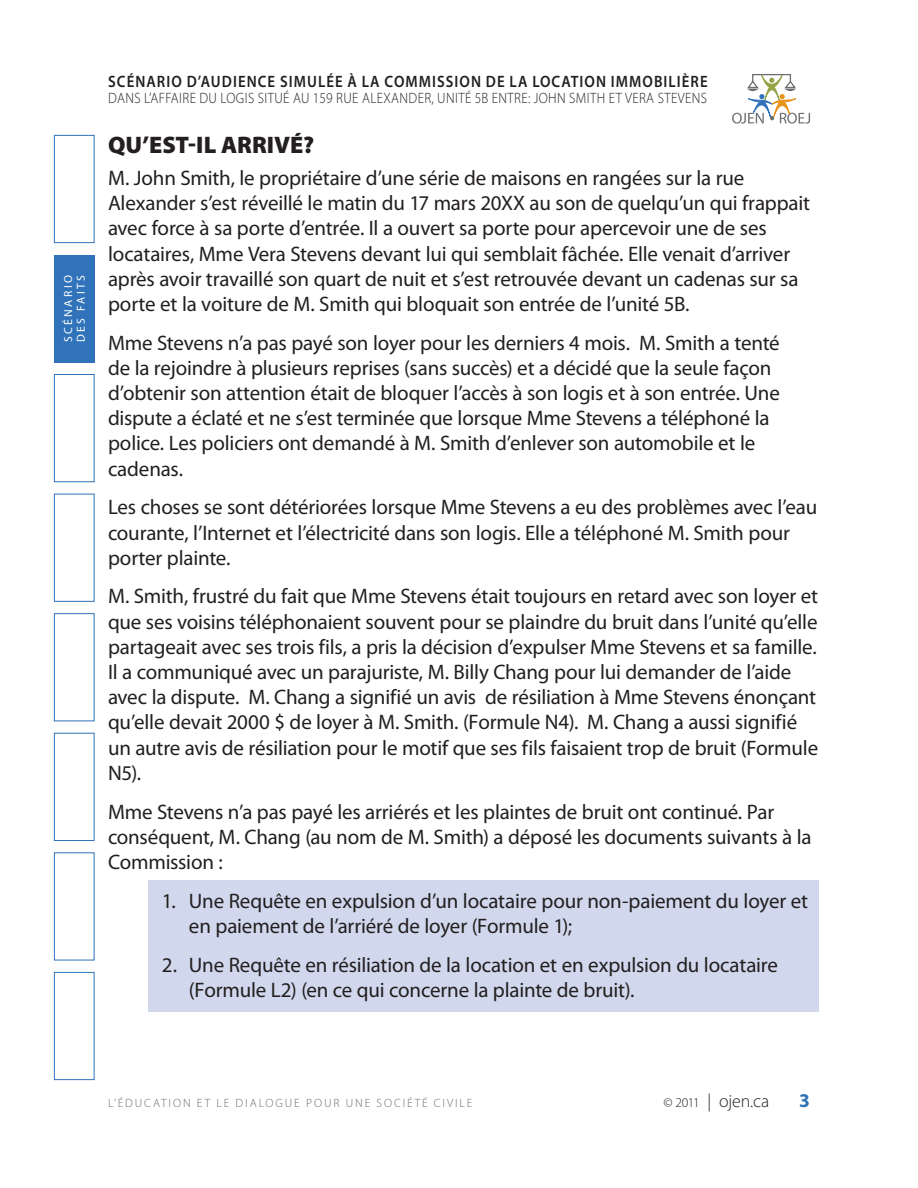
<style>
.page{position:relative;width:918px;height:1188px;background:#fff}
.page>*{position:absolute;margin:0;border:0;box-sizing:border-box;transform-origin:0 0}
.t1{font:900 24px "Myriad Pro";color:#231f20}
.t2{font:21px/25.2px "Myriad Pro";letter-spacing:-.01em;color:#231f20}
.t3{font:700 19.5px "Myriad Pro";color:#3073ba}
.t4{font:300 18px "Myriad Pro";color:#231f20}
.t5{font:600 16.5px "Myriad Pro";letter-spacing:.07em;color:#231f20;scale:.9 1}
.t6{font:300 15px "Myriad Pro";letter-spacing:.03em;color:#231f20;scale:.9 1}
.t7{font:300 12px "Myriad Pro";letter-spacing:.16em;color:#6c6d70}
.t8{font:11.7px/12.8px "Myriad Pro";letter-spacing:.21em;color:#fff}
.s1{font-size:13.5px}
</style>
<div class="page">
<svg style="left:732px;top:74px;width:78px;height:50px"></svg>
<div style="left:54px;top:255px;width:40px;height:108px;background:#3073ba"></div>
<div style="left:54px;top:852px;width:40px;height:108px;border:1px solid #3073ba"></div>
<div style="left:54px;top:374px;width:40px;height:108px;border:1px solid #3073ba"></div>
<div style="left:54px;top:494px;width:40px;height:108px;border:1px solid #3073ba"></div>
<div style="left:54px;top:613px;width:40px;height:108px;border:1px solid #3073ba"></div>
<div style="left:54px;top:135px;width:40px;height:108px;border:1px solid #3073ba"></div>
<div style="left:54px;top:733px;width:40px;height:108px;border:1px solid #3073ba"></div>
<div style="left:54px;top:972px;width:40px;height:108px;border:1px solid #3073ba"></div>
<div style="left:148px;top:880px;width:671px;height:132px;background:#d1d8ed"></div>
<p class="t8" style="left:62px;top:342px;width:69px;rotate:-90deg">Sc énar io des f aits</p>
<p class="t5" style="left:108px;top:71px;width:668px">SCÉNARIO D’AUDIENCE SIMULÉE À LA COMMISSION DE LA LOCATION IMMOBILIÈRE</p>
<p class="t6" style="left:108px;top:89px;width:667px">DANS L’AFFAIRE DU LOGIS SITUÉ AU 159 RUE ALEXANDER, UNITÉ 5B ENTRE: JOHN SMITH ET VERA STEVENS</p>
<p class="t1" style="left:108px;top:129px;width:208px">QU’EST-IL ARRIVÉ?</p>
<p class="t2" style="left:108px;top:165px;width:704px">M. John Smith, le propriétaire d’une série de maisons en rangées sur la rue Alexander s’est réveillé le matin du 17 mars 20XX au son de quelqu’un qui frappait avec force à sa porte d’entrée. Il a ouvert sa porte pour apercevoir une de ses locataires, Mme Vera Stevens devant lui qui semblait fâchée. Elle venait d’arriver après avoir travaillé son quart de nuit et s’est retrouvée devant un cadenas sur sa porte et la voiture de M. Smith qui bloquait son entrée de l’unité 5B.</p>
<p class="t2" style="left:108px;top:330px;width:673px">Mme Stevens n’a pas payé son loyer pour les derniers 4 mois. M. Smith a tenté de la rejoindre à plusieurs reprises (sans succès) et a décidé que la seule façon d’obtenir son attention était de bloquer l’accès à son logis et à son entrée. Une dispute a éclaté et ne s’est terminée que lorsque Mme Stevens a téléphoné la police. Les policiers ont demandé à M. Smith d’enlever son automobile et le cadenas.</p>
<p class="t2" style="left:108px;top:494px;width:711px">Les choses se sont détériorées lorsque Mme Stevens a eu des problèmes avec l’eau courante, l’Internet et l’électricité dans son logis. Elle a téléphoné M. Smith pour porter plainte.</p>
<p class="t2" style="left:108px;top:583px;width:712px">M. Smith, frustré du fait que Mme Stevens était toujours en retard avec son loyer et que ses voisins téléphonaient souvent pour se plaindre du bruit dans l’unité qu’elle partageait avec ses trois fils, a pris la décision d’expulser Mme Stevens et sa famille.<br>Il a communiqué avec un parajuriste, M. Billy Chang pour lui demander de l’aide avec la dispute. M. Chang a signifié un avis de résiliation à Mme Stevens énonçant qu’elle devait 2000 $ de loyer à M. Smith. (Formule N4). M. Chang a aussi signifié un autre avis de résiliation pour le motif que ses fils faisaient trop de bruit (Formule N5).</p>
<p class="t2" style="left:108px;top:799px;width:705px">Mme Stevens n’a pas payé les arriérés et les plaintes de bruit ont continué. Par conséquent, M. Chang (au nom de M. Smith) a déposé les documents suivants à la<br>Commission :</p>
<p class="t2" style="left:189px;top:888px;width:621px;text-indent:-27px">1. Une Requête en expulsion d’un locataire pour non-paiement du loyer et en paiement de l’arriéré de loyer (Formule 1);</p>
<p class="t2" style="left:189px;top:952px;width:591px;text-indent:-27px">2. Une Requête en résiliation de la location et en expulsion du locataire (Formule L2) (en ce qui concerne la plainte de bruit).</p>
<p class="t7" style="left:108px;top:1096px;width:366px">L’ÉDUCATION ET LE DIALOGUE POUR UNE SOCIÉTÉ CIVILE</p>
<p class="t4" style="left:663px;top:1090px;width:107px"><span class="s1">© 2011</span> | OJEN.CA</p>
<p class="t3" style="left:799px;top:1088px;width:12px">3</p>
</div>
